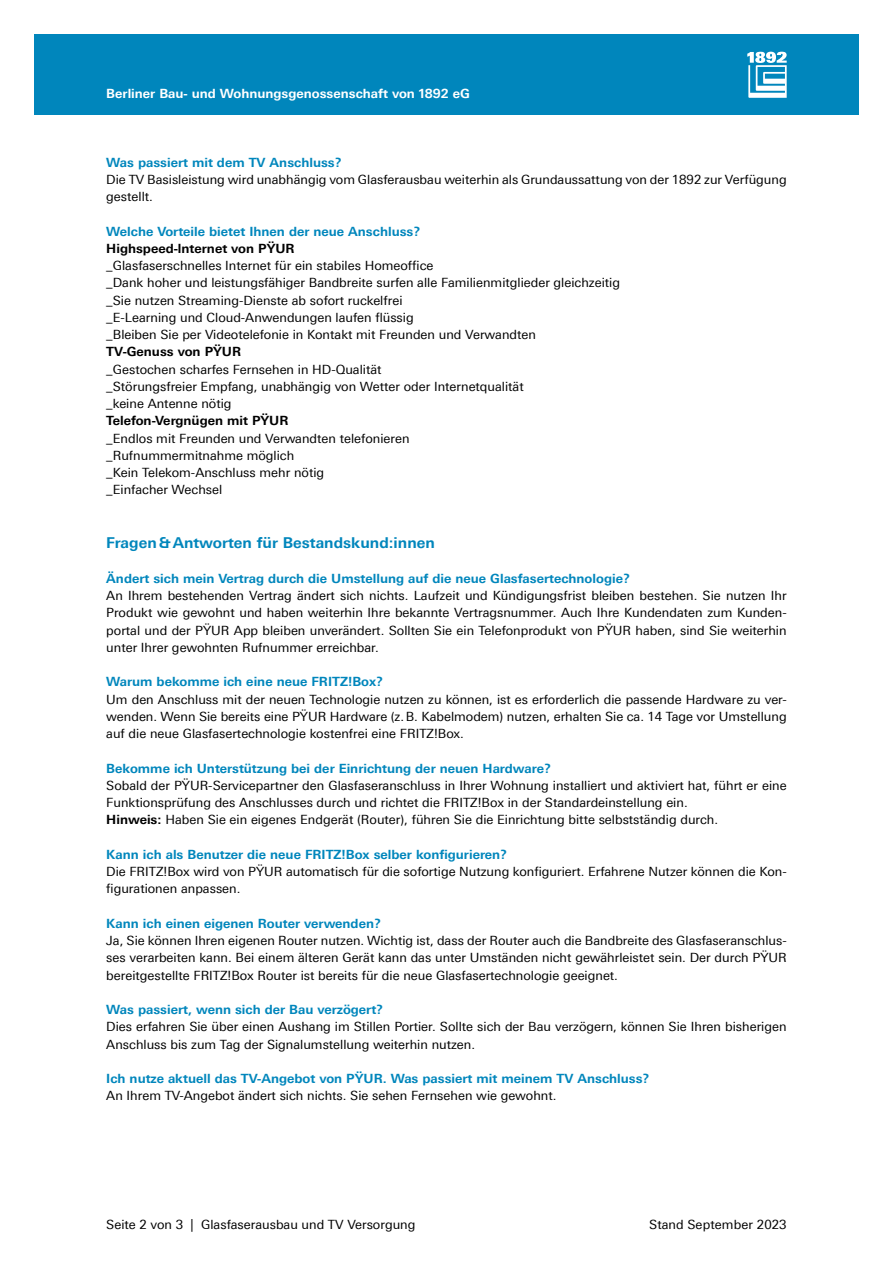
<style>
.page{position:relative;width:893px;height:1263px;background:#fff}
.page>*{position:absolute;margin:0;border:0;box-sizing:border-box;transform-origin:0 0}
.t1{font:700 15px "Linotype Univers 630";color:#0086bc}
.t2{font:12.75px/17.2px "Linotype Univers 430";color:#000}
.t3{font:700 12.75px "Linotype Univers 630";color:#0086bc}
.t4{font:700 12.75px "Linotype Univers 630";color:#000}
.t5{font:700 12.75px "Linotype Univers 630";color:#fff}
.s1{font-family:"Linotype Univers 630";font-weight:700}
</style>
<div class="page">
<div style="left:34px;top:34px;width:825px;height:81px;background:#0086bc"></div>
<svg style="left:747px;top:52px;width:40px;height:46px"></svg>
<p class="t5" style="left:106px;top:86px;width:365px">Berliner Bau- und Wohnungsgenossenschaft von 1892 eG</p>
<p class="t3" style="left:106px;top:154px;width:237px">Was passiert mit dem TV Anschluss?</p>
<p class="t2" style="left:106px;top:171px;width:682px">Die TV Basisleistung wird unabhängig vom Glasferausbau weiterhin als Grundaussattung von der 1892 zur Verfügung gestellt.</p>
<p class="t3" style="left:106px;top:223px;width:315px">Welche Vorteile bietet Ihnen der neue Anschluss?</p>
<p class="t4" style="left:106px;top:241px;width:190px">Highspeed-lnternet von PŸUR</p>
<p class="t2" style="left:106px;top:257px;width:515px">_Glasfaserschnelles Internet für ein stabiles Homeoffice<br>_Dank hoher und leistungsfähiger Bandbreite surfen alle Familienmitglieder gleichzeitig _Sie nutzen Streaming-Dienste ab sofort ruckelfrei<br>_E-Learning und Cloud-Anwendungen laufen flüssig<br>_Bleiben Sie per Videotelefonie in Kontakt mit Freunden und Verwandten</p>
<p class="t4" style="left:106px;top:344px;width:136px">TV-Genuss von PŸUR</p>
<p class="t2" style="left:106px;top:360px;width:419px">_Gestochen scharfes Fernsehen in HD-Qualität<br>_Störungsfreier Empfang, unabhängig von Wetter oder Internetqualität _keine Antenne nötig</p>
<p class="t4" style="left:106px;top:413px;width:184px">Telefon-Vergnügen mit PŸUR</p>
<p class="t2" style="left:106px;top:429px;width:305px">_Endlos mit Freunden und Verwandten telefonieren _Rufnummermitnahme möglich<br>_Kein Telekom-Anschluss mehr nötig<br>_Einfacher Wechsel</p>
<p class="t1" style="left:106px;top:534px;width:330px">Fragen&amp;Antworten für Bestandskund:innen</p>
<p class="t3" style="left:106px;top:571px;width:525px">Ändert sich mein Vertrag durch die Umstellung auf die neue Glasfasertechnologie?</p>
<p class="t2" style="left:106px;top:587px;width:682px;text-align:justify">An Ihrem bestehenden Vertrag ändert sich nichts. Laufzeit und Kündigungsfrist bleiben bestehen. Sie nutzen Ihr Produkt wie gewohnt und haben weiterhin Ihre bekannte Vertragsnummer. Auch Ihre Kundendaten zum Kunden&shy;portal und der PŸUR App bleiben unverändert. Sollten Sie ein Telefonprodukt von PŸUR haben, sind Sie weiterhin unter Ihrer gewohnten Rufnummer erreichbar.</p>
<p class="t3" style="left:106px;top:674px;width:278px">Warum bekomme ich eine neue FRITZ!Box?</p>
<p class="t2" style="left:106px;top:690px;width:682px;text-align:justify">Um den Anschluss mit der neuen Technologie nutzen zu können, ist es erforderlich die passende Hardware zu ver&shy;wenden. Wenn Sie bereits eine PŸUR Hardware (z.B. Kabelmodem) nutzen, erhalten Sie ca. 14 Tage vor Umstellung auf die neue Glasfasertechnologie kostenfrei eine FRITZ!Box.</p>
<p class="t3" style="left:106px;top:760px;width:446px">Bekomme ich Unterstützung bei der Einrichtung der neuen Hardware?</p>
<p class="t2" style="left:106px;top:777px;width:682px">Sobald der PŸUR-Servicepartner den Glasfaseranschluss in Ihrer Wohnung installiert und aktiviert hat, führt er eine<br>Funktionsprüfung des Anschlusses durch und richtet die FRITZ!Box in der Standardeinstellung ein.<br><span class="s1">Hinweis:</span> Haben Sie ein eigenes Endgerät (Router), führen Sie die Einrichtung bitte selbstständig durch.</p>
<p class="t3" style="left:106px;top:847px;width:402px">Kann ich als Benutzer die neue FRITZ!Box selber konfigurieren?</p>
<p class="t2" style="left:106px;top:863px;width:682px">Die FRITZ!Box wird von PŸUR automatisch für die sofortige Nutzung konfiguriert. Erfahrene Nutzer können die Kon&shy;figurationen anpassen.</p>
<p class="t3" style="left:106px;top:916px;width:276px">Kann ich einen eigenen Router verwenden?</p>
<p class="t2" style="left:106px;top:932px;width:682px;text-align:justify">Ja, Sie können Ihren eigenen Router nutzen. Wichtig ist, dass der Router auch die Bandbreite des Glasfaseranschlus&shy;ses verarbeiten kann. Bei einem älteren Gerät kann das unter Umständen nicht gewährleistet sein. Der durch PŸUR bereitgestellte FRITZ!Box Router ist bereits für die neue Glasfasertechnologie geeignet.</p>
<p class="t3" style="left:106px;top:1002px;width:278px">Was passiert, wenn sich der Bau verzögert?</p>
<p class="t2" style="left:106px;top:1018px;width:682px">Dies erfahren Sie über einen Aushang im Stillen Portier. Sollte sich der Bau verzögern, können Sie Ihren bisherigen<br>Anschluss bis zum Tag der Signalumstellung weiterhin nutzen.</p>
<p class="t3" style="left:106px;top:1071px;width:545px">Ich nutze aktuell das TV-Angebot von PŸUR. Was passiert mit meinem TV Anschluss?</p>
<p class="t2" style="left:106px;top:1087px;width:452px">An Ihrem TV-Angebot ändert sich nichts. Sie sehen Fernsehen wie gewohnt.</p>
<p class="t2" style="left:106px;top:1216px;width:311px">Seite 2 von 3 | Glasfaserausbau und TV Versorgung</p>
<p class="t2" style="left:649px;top:1216px;width:139px">Stand September 2023</p>
</div>
